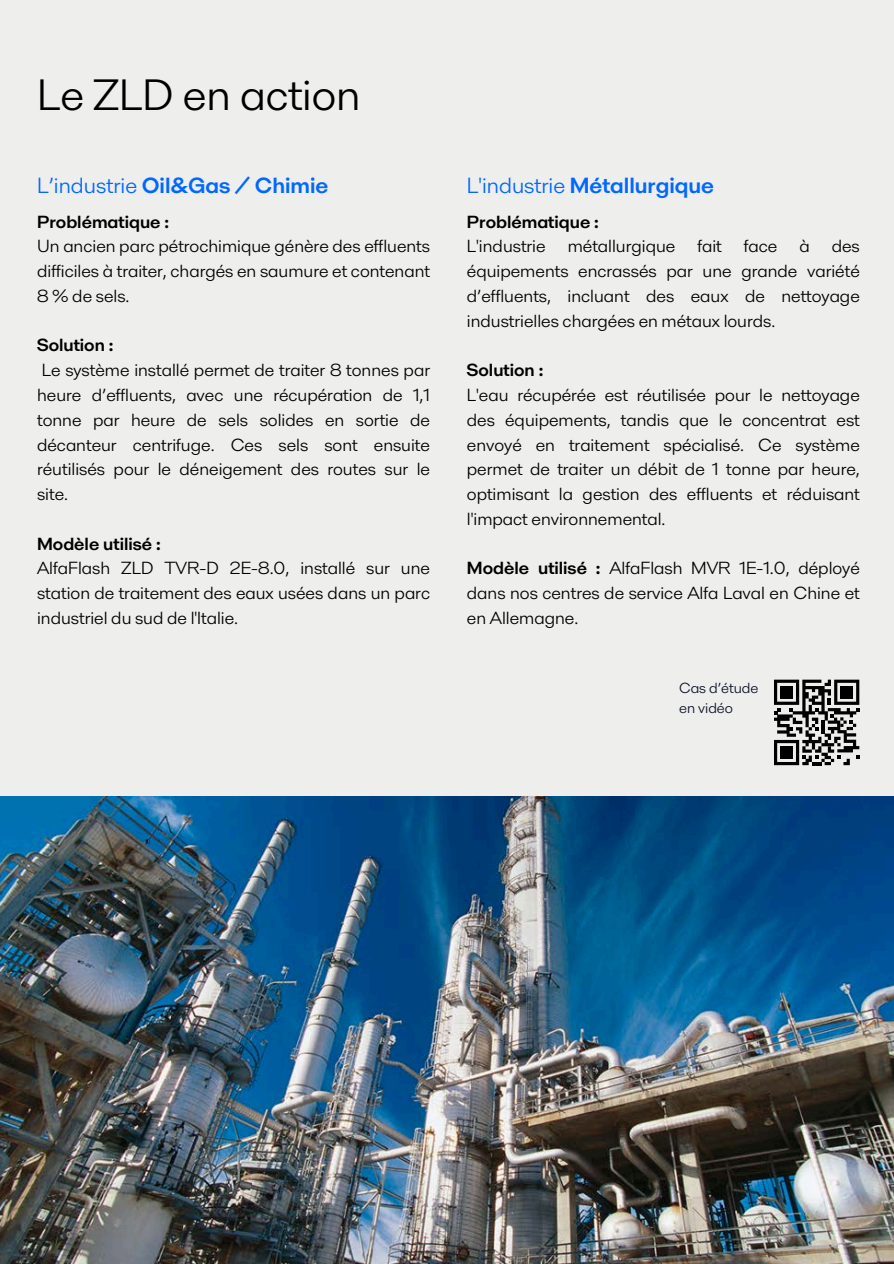
<style>
.page{position:relative;width:894px;height:1264px;background:#fff}
.page>*{position:absolute;margin:0;border:0;box-sizing:border-box;transform-origin:0 0}
.t1{font:45px "Alfa Laval";color:#000}
.t2{font:700 22.5px "Alfa Laval";color:#0068ff}
.t3{font:18px/24.8px "Alfa Laval";color:#000}
.t4{font:15px/20.2px "Alfa Laval";color:#0b1128}
.s1{font-weight:400}
.s2{font-weight:700}
</style>
<div class="page">
<div style="left:0;top:0;width:893px;height:1263px;background:#eeeeec"></div>
<img style="left:0;top:796px;width:893px;height:467px">
<svg style="left:774px;top:679px;width:85px;height:86px"></svg>
<p class="t1" style="left:37px;top:62px;width:325px">Le ZLD en action</p>
<h3 class="t2" style="left:37px;top:169px;width:293px"><span class="s1">L’industrie</span> Oil&amp;Gas / Chimie</h3>
<h3 class="t3" style="left:37px;top:209px;width:394px"><span class="s2">Problématique :<br></span>Un ancien parc pétrochimique génère des effluents difficiles à traiter, chargés en saumure et contenant 8 % de sels.</h3>
<h2 class="t3" style="left:37px;top:333px;width:394px"><span class="s2">Solution :<br></span>Le système installé permet de traiter 8 tonnes par heure d’effluents, avec une récupération de 1,1 tonne par heure de sels solides en sortie de décanteur centrifuge. Ces sels sont ensuite réutilisés pour le déneigement des routes sur le site.</h2>
<h3 class="t3" style="left:37px;top:531px;width:394px"><span class="s2">Modèle utilisé :<br></span>AlfaFlash ZLD TVR-D 2E-8.0, installé sur une station de traitement des eaux usées dans un parc industriel du sud de l'Italie.</h3>
<h3 class="t2" style="left:467px;top:169px;width:249px"><span class="s1">L'industrie</span> Métallurgique</h3>
<h1 class="t3" style="left:467px;top:209px;width:394px"><span class="s2">Problématique :<br></span>L'industrie métallurgique fait face à des équipements encrassés par une grande variété d’effluents, incluant des eaux de nettoyage industrielles chargées en métaux lourds.</h1>
<h2 class="t3" style="left:467px;top:357px;width:394px"><span class="s2">Solution :<br></span>L'eau récupérée est réutilisée pour le nettoyage des équipements, tandis que le concentrat est envoyé en traitement spécialisé. Ce système permet de traiter un débit de 1 tonne par heure, optimisant la gestion des effluents et réduisant l'impact environnemental.</h2>
<h3 class="t3" style="left:467px;top:555px;width:394px;text-align:justify"><span class="s2">Modèle utilisé :</span> AlfaFlash MVR 1E-1.0, déployé dans nos centres de service Alfa Laval en Chine et en Allemagne.</h3>
<p class="t4" style="left:679px;top:677px;width:81px">Cas d’étude en vidéo</p>
</div>
